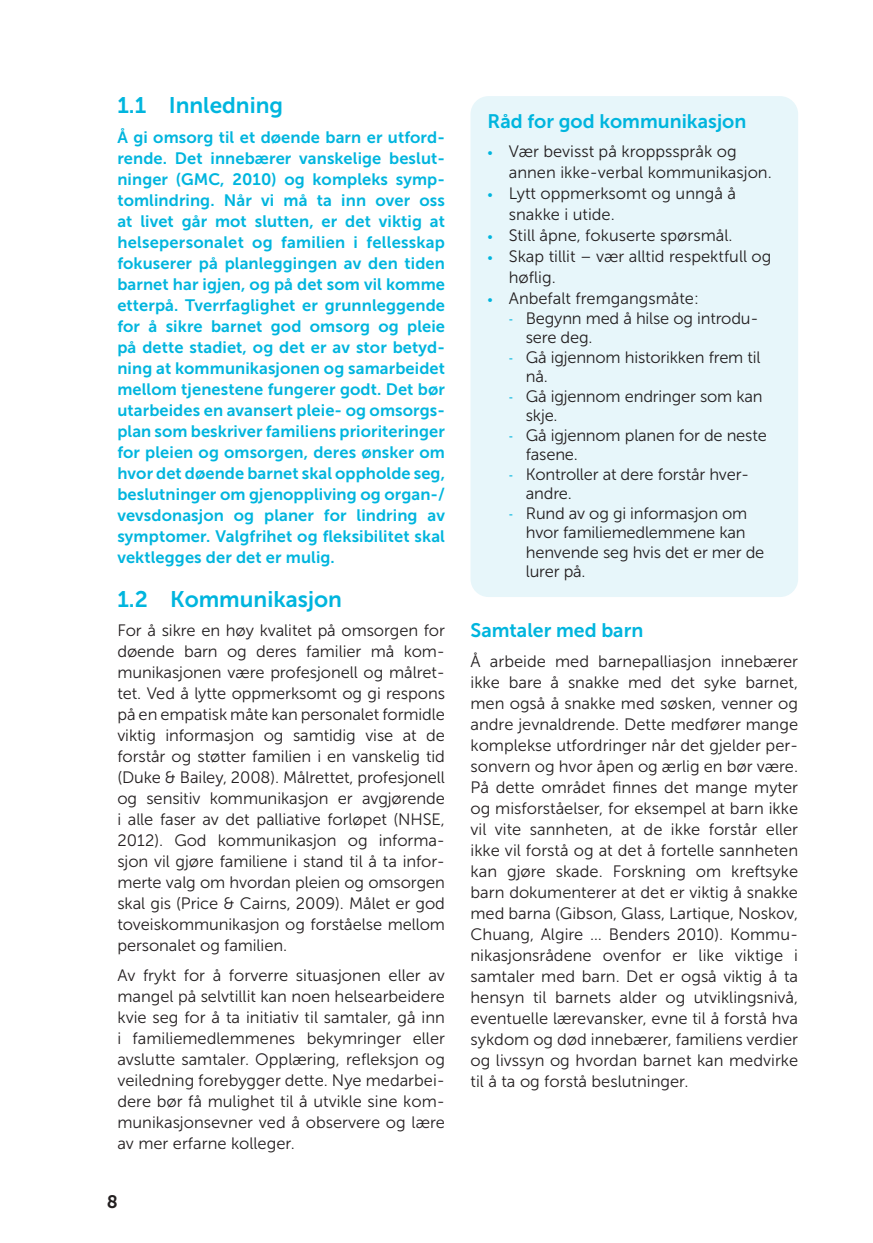
<style>
.page{position:relative;width:873px;height:1243px;background:#fff}
.page>*{position:absolute;margin:0;border:0;box-sizing:border-box;transform-origin:0 0}
.t1{font:22.5px "Museo Sans 700";color:#00b5de}
.t2{font:19.5px "Museo Sans 700";color:#00b5de}
.t3{font:18px "Museo Sans 700";color:#231f20}
.t4{font:16.5px/21px "Museo Sans 300";letter-spacing:-.005em;color:#231f20}
.t5{font:16.5px/21px "Museo Sans 700";letter-spacing:.005em;color:#00b5de}
.s1{font-size:13.5px;color:#00b5de}
.s2{font-family:"Lucida Sans";font-size:13.5px;color:#00b5de}
</style>
<div class="page">
<div style="left:470px;top:96px;width:328px;height:501px;background:#e7f6fa;border-radius:18px"></div>
<h1 class="t1" style="left:117px;top:93px;width:167px">1.1 Innledning</h1>
<p class="t5" style="left:117px;top:126px;width:329px">Å gi omsorg til et døende barn er utford&shy;rende. Det innebærer vanskelige beslut&shy;ninger (GMC, 2010) og kompleks symp&shy;tomlindring. Når vi må ta inn over oss at livet går mot slutten, er det viktig at helsepersonalet og familien i fellesskap fokuserer på planleggingen av den tiden barnet har igjen, og på det som vil komme etterpå. Tverrfaglighet er grunnleggende for å sikre barnet god omsorg og pleie på dette stadiet, og det er av stor betyd&shy;ning at kommunikasjonen og samarbeidet mellom tjenestene fungerer godt. Det bør utarbeides en avansert pleie- og omsorgs&shy;plan som beskriver familiens prioriteringer for pleien og omsorgen, deres ønsker om hvor det døende barnet skal oppholde seg, beslutninger om gjenoppliving og organ-/ vevsdonasjon og planer for lindring av symptomer. Valgfrihet og fleksibilitet skal vektlegges der det er mulig.</p>
<h1 class="t1" style="left:117px;top:586px;width:226px">1.2 Kommunikasjon</h1>
<p class="t4" style="left:117px;top:620px;width:329px">For å sikre en høy kvalitet på omsorgen for døende barn og deres familier må kom&shy;munikasjonen være profesjonell og målret&shy;tet. Ved å lytte oppmerksomt og gi respons på en empatisk måte kan personalet formidle viktig informasjon og samtidig vise at de forstår og støtter familien i en vanskelig tid (Duke &amp; Bailey, 2008). Målrettet, profesjonell og sensitiv kommunikasjon er avgjørende i alle faser av det palliative forløpet (NHSE, 2012). God kommunikasjon og informa&shy;sjon vil gjøre familiene i stand til å ta infor&shy;merte valg om hvordan pleien og omsorgen skal gis (Price &amp; Cairns, 2009). Målet er god toveiskommunikasjon og forståelse mellom personalet og familien.</p>
<p class="t4" style="left:117px;top:964px;width:329px;text-align:justify">Av frykt for å forverre situasjonen eller av mangel på selvtillit kan noen helsearbeidere kvie seg for å ta initiativ til samtaler, gå inn i familiemedlemmenes bekymringer eller avslutte samtaler. Opplæring, refleksjon og veiledning forebygger dette. Nye medarbei&shy;dere bør få mulighet til å utvikle sine kom&shy;munikasjonsevner ved å observere og lære av mer erfarne kolleger.</p>
<p class="t3" style="left:107px;top:1191px;width:12px">8</p>
<p class="t2" style="left:487px;top:110px;width:260px">Råd for god kommunikasjon</p>
<p class="t4" style="left:508px;top:141px;width:264px;text-indent:-21px"><span class="s1">•</span> Vær bevisst på kroppsspråk og annen ikke-verbal kommunikasjon.</p>
<p class="t4" style="left:508px;top:183px;width:229px;text-indent:-21px"><span class="s1">•</span> Lytt oppmerksomt og unngå å snakke i utide.</p>
<p class="t4" style="left:487px;top:225px;width:246px"><span class="s1">•</span> Still åpne, fokuserte spørsmål.</p>
<p class="t4" style="left:508px;top:246px;width:264px;text-indent:-21px"><span class="s1">•</span> Skap tillit – vær alltid respektfull og høflig.</p>
<p class="t4" style="left:487px;top:288px;width:213px"><span class="s1">•</span> Anbefalt fremgangsmåte:</p>
<p class="t4" style="left:526px;top:308px;width:231px;line-height:19.5px;text-indent:-17px"><span class="s2">-</span> Begynn med å hilse og introdu&shy;sere deg.</p>
<p class="t4" style="left:526px;top:347px;width:236px;line-height:19.5px;text-indent:-17px"><span class="s2">-</span> Gå igjennom historikken frem til nå.</p>
<p class="t4" style="left:526px;top:386px;width:238px;line-height:19.5px;text-indent:-17px"><span class="s2">-</span> Gå igjennom endringer som kan skje.</p>
<p class="t4" style="left:526px;top:425px;width:242px;line-height:19.5px;text-indent:-17px"><span class="s2">-</span> Gå igjennom planen for de neste fasene.</p>
<p class="t4" style="left:526px;top:464px;width:225px;line-height:19.5px;text-indent:-17px"><span class="s2">-</span> Kontroller at dere forstår hver&shy;andre.</p>
<p class="t4" style="left:526px;top:503px;width:240px;line-height:19.5px;text-indent:-17px"><span class="s2">-</span> Rund av og gi informasjon om hvor familiemedlemmene kan henvende seg hvis det er mer de lurer på.</p>
<p class="t2" style="left:470px;top:619px;width:174px">Samtaler med barn</p>
<p class="t4" style="left:470px;top:650px;width:329px;text-align:justify">Å arbeide med barnepalliasjon innebærer ikke bare å snakke med det syke barnet, men også å snakke med søsken, venner og andre jevnaldrende. Dette medfører mange komplekse utfordringer når det gjelder per&shy;sonvern og hvor åpen og ærlig en bør være.<br>På dette området finnes det mange myter og misforståelser, for eksempel at barn ikke vil vite sannheten, at de ikke forstår eller ikke vil forstå og at det å fortelle sannheten kan gjøre skade. Forskning om kreftsyke barn dokumenterer at det er viktig å snakke med barna (Gibson, Glass, Lartique, Noskov, Chuang, Algire … Benders 2010). Kommu&shy;nikasjonsrådene ovenfor er like viktige i samtaler med barn. Det er også viktig å ta hensyn til barnets alder og utviklingsnivå, eventuelle lærevansker, evne til å forstå hva sykdom og død innebærer, familiens verdier og livssyn og hvordan barnet kan medvirke til å ta og forstå beslutninger.</p>
</div>
